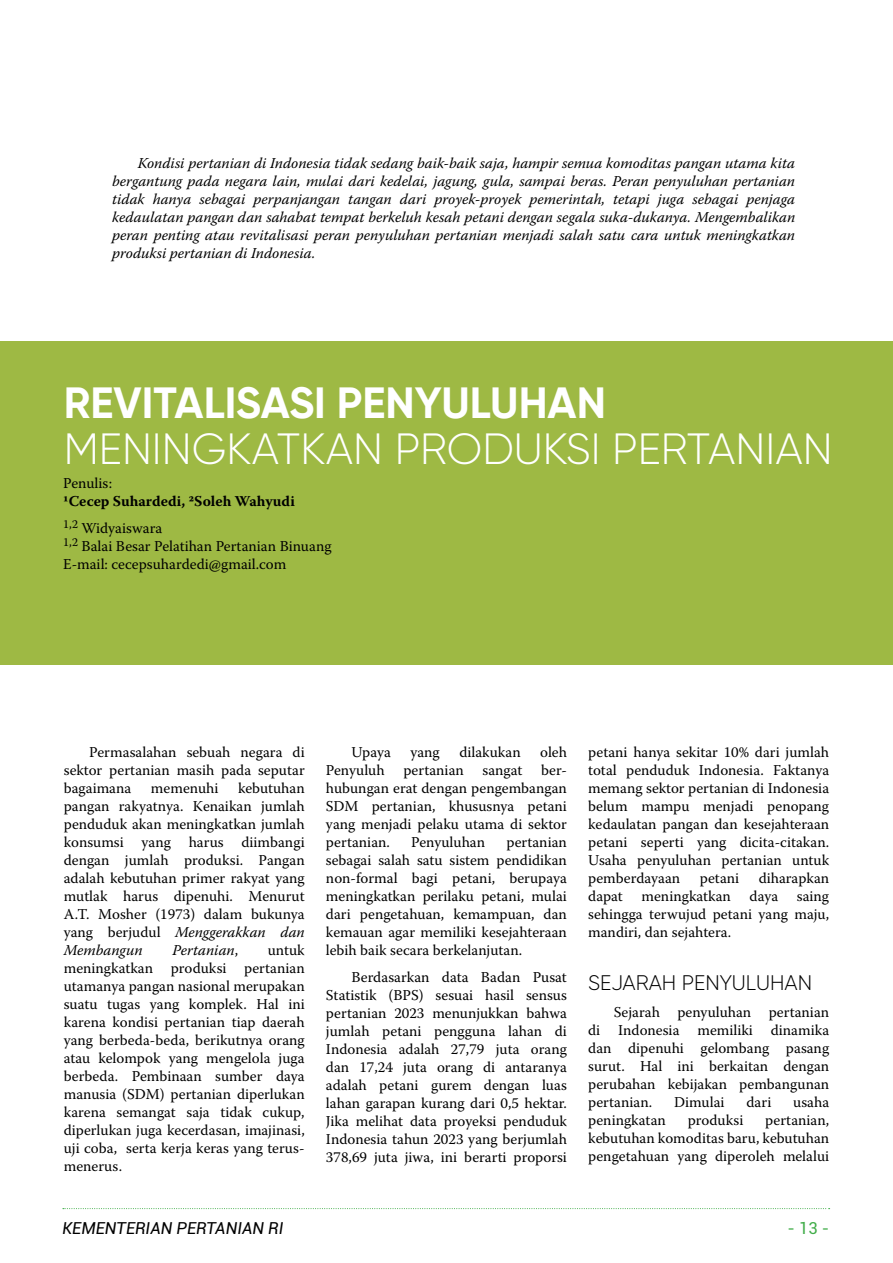
<style>
.page{position:relative;width:893px;height:1263px;background:#fff}
.page>*{position:absolute;margin:0;border:0;box-sizing:border-box;transform-origin:0 0}
.t1{font:300 43.5px "SVN Gilroy";color:#fff}
.t2{font:700 43.5px "SVN Gilroy";color:#fff}
.t3{font:300 21px "SVN Gilroy";color:#000}
.t4{font:italic 16.5px "Roboto";color:#000}
.t5{font:16.5px "Roboto";color:#41ad49}
.t6{font:15px/18px "Warnock Pro";color:#000;text-align:justify}
.t7{font:italic 15px/18px "Warnock Pro";color:#000;text-align:justify}
.t8{font:700 15px/26.5px "Warnock Pro";color:#000}
.s1{font-weight:400}
.s2{font-style:italic}
.s3{font-style:normal}
</style>
<div class="page">
<div style="left:0;top:341px;width:893px;height:323px;background:#9eb944"></div>
<svg style="left:63px;top:1208px;width:767px;height:1px"></svg>
<p class="t7" style="left:112px;top:154px;width:685px;text-indent:26px">Kondisi pertanian di Indonesia tidak sedang baik-baik saja, hampir semua komoditas pangan utama kita bergantung pada negara lain, mulai dari kedelai, jagung, gula, sampai beras. Peran penyuluhan pertanian tidak hanya sebagai perpanjangan tangan dari proyek-proyek pemerintah, tetapi juga sebagai penjaga kedaulatan pangan dan sahabat tempat berkeluh kesah petani dengan segala suka-dukanya. Mengembalikan peran penting atau revitalisasi peran penyuluhan pertanian menjadi salah satu cara untuk meningkatkan produksi pertanian di Indonesia.</p>
<h1 class="t2" style="left:64px;top:370px;width:544px">REVITALISASI PENYULUHAN</h1>
<h1 class="t1" style="left:64px;top:418px;width:770px">MENINGKATKAN PRODUKSI PERTANIAN</h1>
<p class="t6" style="left:63px;top:474px;width:50px">Penulis:</p>
<p class="t8" style="left:63px;top:488px;width:233px">1Cecep Suhardedi, 2Soleh Wahyudi<br><sup>1,2</sup> <span class="s1">Widyaiswara</span></p>
<p class="t6" style="left:63px;top:537px;width:270px"><sup>1,2</sup> Balai Besar Pelatihan Pertanian Binuang<br>E-mail: cecepsuhardedi@gmail.com</p>
<p class="t6" style="left:64px;top:743px;width:242px;text-indent:26px">Permasalahan sebuah negara di sektor pertanian masih pada seputar bagaimana</p>
<p class="t6" style="left:64px;top:779px;width:242px;text-indent:174px">kebutuhan pangan rakyatnya. Kenaikan jumlah penduduk akan meningkatkan jumlah konsumsi yang harus diimbangi dengan jumlah produksi. Pangan adalah kebutuhan primer rakyat yang mutlak harus dipenuhi. Menurut A.T. Mosher (1973) dalam bukunya yang berjudul <span class="s2">Menggerakkan dan Membangun</span></p>
<p class="t6" style="left:151px;top:779px;width:69px">memenuhi</p>
<p class="t6" style="left:64px;top:941px;width:242px;text-indent:204px">untuk meningkatkan produksi pertanian utamanya pangan nasional merupakan suatu tugas yang komplek. Hal ini karena kondisi pertanian tiap daerah yang berbeda-beda, berikutnya orang atau kelompok yang mengelola juga berbeda. Pembinaan sumber daya manusia (SDM) pertanian diperlukan karena semangat saja tidak cukup, diperlukan juga kecerdasan, imajinasi, uji coba, serta kerja keras yang terus&shy;menerus.</p>
<p class="t7" style="left:172px;top:941px;width:67px">Pertanian<span class="s3">,</span></p>
<p class="t6" style="left:326px;top:743px;width:242px;text-indent:214px">oleh Penyuluh pertanian sangat ber&shy;hubungan erat dengan pengembangan SDM pertanian, khususnya petani yang menjadi pelaku utama di sektor pertanian.</p>
<p class="t6" style="left:351px;top:743px;width:41px">Upaya</p>
<p class="t6" style="left:410px;top:743px;width:31px">yang</p>
<p class="t6" style="left:459px;top:743px;width:63px">dilakukan</p>
<p class="t6" style="left:411px;top:833px;width:75px">Penyuluhan</p>
<p class="t6" style="left:326px;top:833px;width:242px;text-indent:180px">pertanian sebagai salah satu sistem pendidikan non-formal bagi petani, berupaya meningkatkan perilaku petani, mulai dari pengetahuan, kemampuan, dan kemauan agar memiliki kesejahteraan lebih baik secara berkelanjutan.</p>
<p class="t6" style="left:326px;top:968px;width:242px;text-indent:26px">Berdasarkan data Badan Pusat Statistik (BPS) sesuai hasil sensus pertanian 2023 menunjukkan bahwa jumlah petani pengguna lahan di Indonesia adalah 27,79 juta orang dan 17,24 juta orang di antaranya adalah petani gurem dengan luas lahan garapan kurang dari 0,5 hektar.<br>Jika melihat data proyeksi penduduk Indonesia tahun 2023 yang berjumlah 378,69 juta jiwa, ini berarti proporsi</p>
<p class="t6" style="left:588px;top:743px;width:242px">petani hanya sekitar 10% dari jumlah total penduduk Indonesia. Faktanya memang sektor pertanian di Indonesia belum mampu menjadi penopang kedaulatan pangan dan kesejahteraan petani seperti yang dicita-citakan.<br>Usaha penyuluhan pertanian untuk pemberdayaan</p>
<p class="t6" style="left:588px;top:869px;width:242px;text-indent:170px">diharapkan dapat meningkatkan daya saing sehingga terwujud petani yang maju, mandiri, dan sejahtera.</p>
<h2 class="t3" style="left:588px;top:968px;width:225px">SEJARAH PENYULUHAN</h2>
<p class="t6" style="left:588px;top:1003px;width:242px;text-indent:26px">Sejarah penyuluhan pertanian di Indonesia memiliki dinamika dan dipenuhi gelombang pasang surut. Hal ini berkaitan dengan perubahan kebijakan pembangunan pertanian.</p>
<p class="t6" style="left:700px;top:869px;width:41px">petani</p>
<p class="t6" style="left:674px;top:1093px;width:52px">Dimulai</p>
<p class="t6" style="left:746px;top:1093px;width:26px">dari</p>
<p class="t6" style="left:793px;top:1093px;width:37px">usaha</p>
<p class="t6" style="left:588px;top:1111px;width:79px">peningkatan</p>
<p class="t6" style="left:688px;top:1111px;width:57px">produksi</p>
<p class="t6" style="left:588px;top:1111px;width:242px;text-indent:177px">pertanian, kebutuhan komoditas baru, kebutuhan pengetahuan yang diperoleh melalui</p>
<p class="t4" style="left:62px;top:1216px;width:223px">KEMENTERIAN PERTANIAN RI</p>
<p class="t5" style="left:787px;top:1216px;width:43px">- 13 -</p>
</div>
